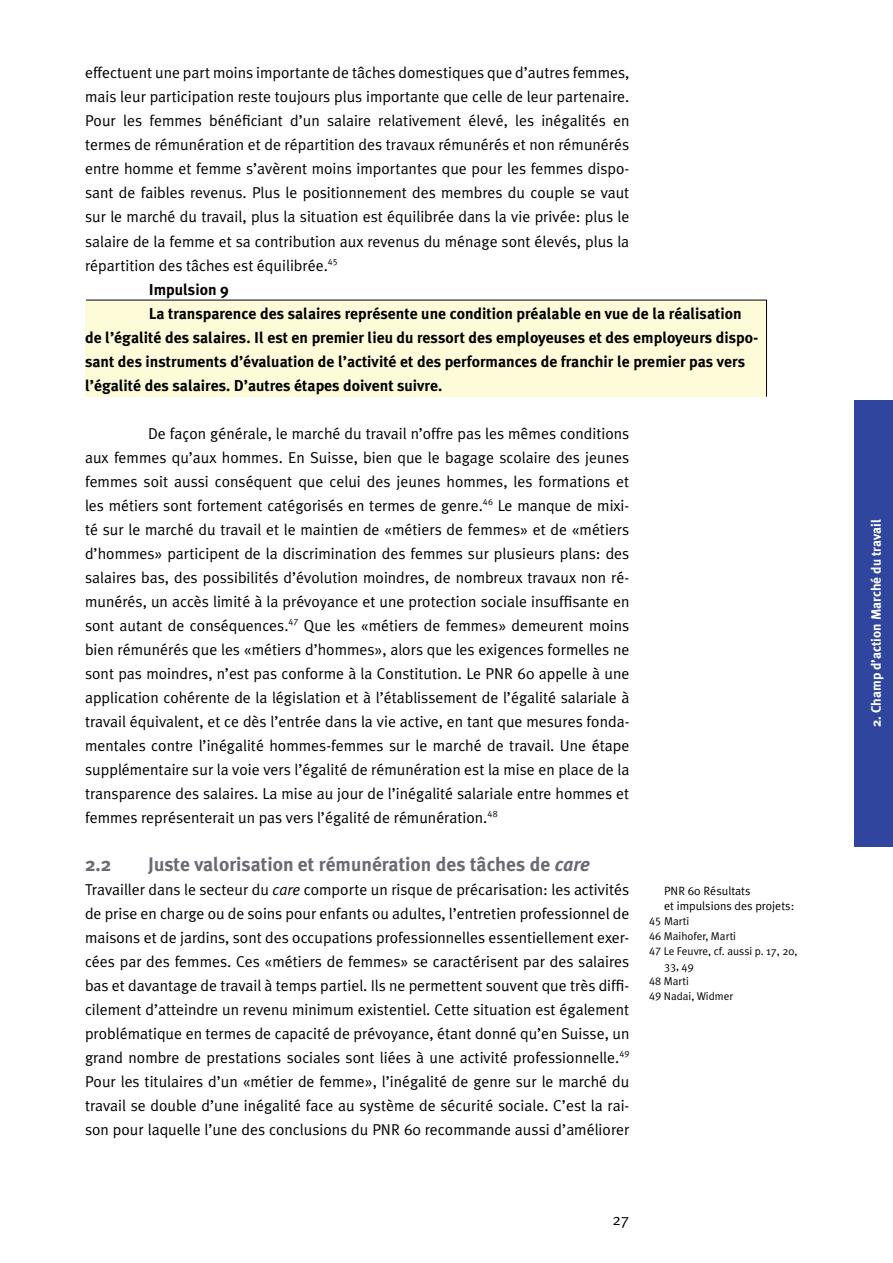
<style>
.page{position:relative;width:893px;height:1263px;background:#fff}
.page>*{position:absolute;margin:0;border:0;box-sizing:border-box;transform-origin:0 0}
.t1{font:700 19.5px "Meta Plus";color:#696b74}
.t2{font:15.75px/24px "Meta Plus Normal";color:#000;text-align:justify}
.t3{font:700 15.75px "Meta Plus";color:#000}
.t4{font:700 13.5px "Meta Plus";color:#fff}
.t5{font:12px/15px "Meta Plus Normal";color:#000}
.t6{font:11.25px "Meta Plus Normal";color:#000}
.s1{font-style:italic}
.s2{font-family:"Meta Plus Normal Caps"}
</style>
<div class="page">
<div style="left:855px;top:400px;width:38px;height:447px;background:#30459e"></div>
<div style="left:86px;top:300px;width:681px;height:97px;background:#fefcd8"></div>
<p class="t2" style="left:85px;top:61px;width:546px">effectuent une part moins importante de tâches domestiques que d’autres femmes, mais leur participation reste toujours plus importante que celle de leur partenaire.<br>Pour les femmes bénéficiant d’un salaire relativement élevé, les inégalités en termes de rémunération et de répartition des travaux rémunérés et non rémunérés entre homme et femme s’avèrent moins importantes que pour les femmes dispo&shy;sant de faibles revenus. Plus le positionnement des membres du couple se vaut sur le marché du travail, plus la situation est équilibrée dans la vie privée: plus le salaire de la femme et sa contribution aux revenus du ménage sont élevés, plus la répartition des tâches est équilibrée.<sup>45</sup></p>
<p class="t3" style="left:149px;top:280px;width:82px">Impulsion 9</p>
<p class="t3" style="left:149px;top:304px;width:594px">La transparence des salaires représente une condition préalable en vue de la réalisation</p>
<p class="t3" style="left:85px;top:328px;width:675px">de l’égalité des salaires. Il est en premier lieu du ressort des employeuses et des employeurs dispo-</p>
<p class="t3" style="left:85px;top:352px;width:662px">sant des instruments d’évaluation de l’activité et des performances de franchir le premier pas vers</p>
<p class="t3" style="left:85px;top:376px;width:359px">l’égalité des salaires. D’autres étapes doivent suivre.</p>
<p class="t2" style="left:85px;top:421px;width:546px;text-indent:63px">De façon générale, le marché du travail n’offre pas les mêmes conditions aux femmes qu’aux hommes. En Suisse, bien que le bagage scolaire des jeunes femmes soit aussi conséquent que celui des jeunes hommes, les formations et les métiers sont fortement catégorisés en termes de genre.<sup>46</sup> Le manque de mixi&shy;té sur le marché du travail et le maintien de «métiers de femmes» et de «métiers d’hommes» participent de la discrimination des femmes sur plusieurs plans: des salaires bas, des possibilités d’évolution moindres, de nombreux travaux non ré&shy;munérés, un accès limité à la prévoyance et une protection sociale insuffisante en sont autant de conséquences.<sup>47</sup> Que les «métiers de femmes» demeurent moins bien rémunérés que les «métiers d’hommes», alors que les exigences formelles ne sont pas moindres, n’est pas conforme à la Constitution. Le PNR 60 appelle à une application cohérente de la législation et à l’établissement de l’égalité salariale à travail équivalent, et ce dès l’entrée dans la vie active, en tant que mesures fonda&shy;mentales contre l’inégalité hommes-femmes sur le marché de travail. Une étape supplémentaire sur la voie vers l’égalité de rémunération est la mise en place de la transparence des salaires. La mise au jour de l’inégalité salariale entre hommes et femmes représenterait un pas vers l’égalité de rémunération.<sup>48</sup></p>
<p class="t1" style="left:85px;top:852px;width:28px">2.2</p>
<p class="t1" style="left:148px;top:852px;width:443px">Juste valorisation et rémunération des tâches de <span class="s1">care</span></p>
<p class="t2" style="left:85px;top:877px;width:546px">Travailler dans le secteur du <span class="s1">care</span> comporte un risque de précarisation: les activités de prise en charge ou de soins pour enfants ou adultes, l’entretien professionnel de maisons et de jardins, sont des occupations professionnelles essentiellement exer&shy;cées par des femmes. Ces «métiers de femmes» se caractérisent par des salaires bas et davantage de travail à temps partiel. Ils ne permettent souvent que très diffi&shy;cilement d’atteindre un revenu minimum existentiel. Cette situation est également problématique en termes de capacité de prévoyance, étant donné qu’en Suisse, un grand nombre de prestations sociales sont liées à une activité professionnelle.<sup>49<br></sup>Pour les titulaires d’un «métier de femme», l’inégalité de genre sur le marché du travail se double d’une inégalité face au système de sécurité sociale. C’est la rai&shy;son pour laquelle l’une des conclusions du PNR 60 recommande aussi d’améliorer</p>
<p class="t5" style="left:664px;top:883px;width:132px">PNR 60 Résultats<br>et impulsions des projets:</p>
<p class="t6" style="left:649px;top:914px;width:42px"><span class="s2">45</span> Marti</p>
<p class="t6" style="left:649px;top:929px;width:88px"><span class="s2">46</span> Maihofer, Marti</p>
<p class="t6" style="left:649px;top:944px;width:150px"><span class="s2">47</span> Le Feuvre, cf. aussi p. 17, 20,</p>
<p class="t6" style="left:664px;top:959px;width:31px">33, 49</p>
<p class="t6" style="left:649px;top:974px;width:41px"><span class="s2">48</span> Marti</p>
<p class="t6" style="left:649px;top:989px;width:85px"><span class="s2">49</span> Nadai, Widmer</p>
<p class="t2" style="left:612px;top:1207px;width:18px">27</p>
<p class="t4" style="left:868px;top:727px;width:209px;rotate:-90deg">2. Champ d’action Marché du travail</p>
</div>
